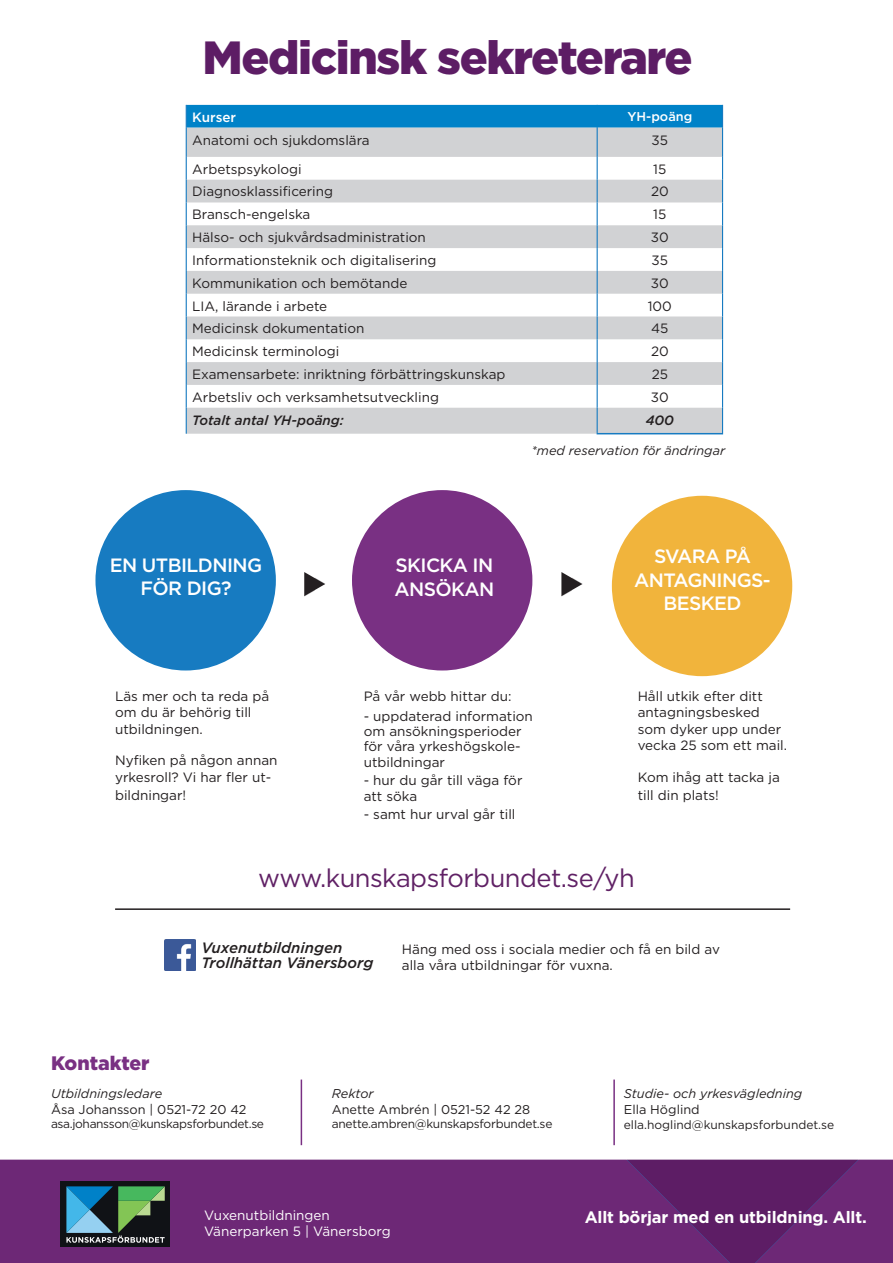
<style>
.page{position:relative;width:893px;height:1263px;background:#fff}
.page>*{position:absolute;margin:0;border:0;box-sizing:border-box;transform-origin:0 0}
.t1{font:900 46.5px "Gotham";letter-spacing:-.03em;color:#5d1d65}
.t2{font:25.5px "Gotham";letter-spacing:-.02em;color:#602165}
.t3{font:900 19.5px "Gotham";color:#793083}
.t4{font:500 19.2px/23.4px "Gotham";letter-spacing:-.03em;color:#fff;text-align:center}
.t5{font:700 16.5px "Gotham";letter-spacing:-.01em;color:#fff}
.t6{font:italic 500 15px/15px "Gotham";color:#231f20}
.t7{font:13.5px/16.2px "Gotham";color:#231f20}
.t8{font:13.5px/16.2px "Gotham";color:#fff}
.t9{font:italic 500 13.5px "Gotham";color:#231f20}
.t10{font:500 13.5px "Gotham";color:#fff}
.t11{font:italic 12.75px/15.3px "Gotham";color:#231f20}
.t12{font:12.75px "Gotham";color:#231f20}
.t13{font:500 12.75px "Gotham";color:#fff}
.t14{font:12px "Gotham";letter-spacing:-.02em;color:#231f20}
.t15{font:12px "Gotham";color:#231f20}
.s1{font-style:normal}
</style>
<div class="page">
<div style="left:0;top:1159px;width:626px;height:104px;background:#6d2876"></div>
<svg style="left:626px;top:1159px;width:267px;height:104px;background:#65246f"></svg>
<div style="left:61px;top:1181px;width:109px;height:65px;background:#101216"></div>
<svg style="left:66px;top:1186px;width:99px;height:57px"></svg>
<div style="left:95px;top:490px;width:181px;height:180px;background:#177bc1;border-radius:50%"></div>
<div style="left:352px;top:490px;width:180px;height:180px;background:#793083;border-radius:50%"></div>
<div style="left:612px;top:496px;width:180px;height:180px;background:#f1b43c;border-radius:50%"></div>
<svg style="left:304px;top:572px;width:21px;height:24px"></svg>
<svg style="left:561px;top:572px;width:21px;height:24px"></svg>
<hr style="left:301px;top:1079px;width:1px;height:66px;background:#793083">
<hr style="left:613px;top:1079px;width:2px;height:66px;background:#793083">
<img style="left:164px;top:939px;width:32px;height:31px">
<hr style="left:115px;top:908px;width:675px;height:2px;background:#231f20">
<svg style="left:186px;top:105px;width:537px;height:329px"></svg>
<hr style="left:597px;top:433px;width:126px;height:1px;background:#177bc1">
<p class="t1" style="left:202px;top:26px;width:492px">Medicinsk sekreterare</p>
<p class="t10" style="left:192px;top:108px;width:45px">Kurser</p>
<p class="t13" style="left:627px;top:108px;width:66px">YH-poäng</p>
<p class="t7" style="left:192px;top:131px;width:179px">Anatomi och sjukdomslära</p>
<p class="t7" style="left:652px;top:131px;width:18px">35</p>
<p class="t7" style="left:192px;top:161px;width:111px">Arbetspsykologi</p>
<p class="t7" style="left:653px;top:161px;width:15px">15</p>
<p class="t7" style="left:192px;top:183px;width:142px">Diagnosklassificering</p>
<p class="t7" style="left:651px;top:183px;width:19px">20</p>
<p class="t7" style="left:192px;top:206px;width:120px">Bransch-engelska</p>
<p class="t7" style="left:653px;top:206px;width:15px">15</p>
<p class="t7" style="left:192px;top:229px;width:235px">Hälso- och sjukvårdsadministration</p>
<p class="t7" style="left:651px;top:229px;width:19px">30</p>
<p class="t7" style="left:192px;top:252px;width:246px">Informationsteknik och digitalisering</p>
<p class="t7" style="left:652px;top:252px;width:18px">35</p>
<p class="t7" style="left:192px;top:275px;width:217px">Kommunikation och bemötande</p>
<p class="t7" style="left:651px;top:275px;width:19px">30</p>
<p class="t7" style="left:192px;top:297px;width:137px">LIA, lärande i arbete</p>
<p class="t7" style="left:648px;top:297px;width:26px">100</p>
<p class="t7" style="left:192px;top:320px;width:174px">Medicinsk dokumentation</p>
<p class="t7" style="left:651px;top:320px;width:19px">45</p>
<p class="t7" style="left:192px;top:343px;width:149px">Medicinsk terminologi</p>
<p class="t7" style="left:651px;top:343px;width:19px">20</p>
<p class="t7" style="left:192px;top:366px;width:315px">Examensarbete: inriktning förbättringskunskap</p>
<p class="t7" style="left:652px;top:366px;width:18px">25</p>
<p class="t7" style="left:192px;top:389px;width:248px">Arbetsliv och verksamhetsutveckling</p>
<p class="t7" style="left:651px;top:389px;width:19px">30</p>
<p class="t9" style="left:192px;top:411px;width:153px">Totalt antal YH-poäng:</p>
<p class="t9" style="left:646px;top:411px;width:30px">400</p>
<p class="t4" style="left:110px;top:553px;width:154px">EN UTBILDNING<br>FÖR DIG?</p>
<p class="t4" style="left:394px;top:553px;width:101px;text-align:left">SKICKA IN<br>ANSÖKAN</p>
<p class="t11" style="left:531px;top:443px;width:195px">*med reservation för ändringar</p>
<p class="t4" style="left:654px;top:544px;width:99px">SVARA PÅ</p>
<p class="t4" style="left:634px;top:568px;width:138px">ANTAGNINGS-</p>
<p class="t4" style="left:663px;top:591px;width:80px">BESKED</p>
<p class="t7" style="left:115px;top:688px;width:156px">Läs mer och ta reda på om du är behörig till utbildningen.</p>
<p class="t7" style="left:115px;top:752px;width:164px">Nyfiken på någon annan yrkesroll? Vi har fler ut-</p>
<p class="t7" style="left:115px;top:786px;width:73px">bildningar!</p>
<p class="t7" style="left:364px;top:688px;width:149px">På vår webb hittar du:</p>
<p class="t7" style="left:364px;top:708px;width:171px;line-height:15.5px">- uppdaterad information om ansökningsperioder för våra yrkeshögskole&shy;utbildningar</p>
<p class="t7" style="left:364px;top:772px;width:160px">- hur du går till väga för att söka</p>
<p class="t7" style="left:364px;top:806px;width:153px">- samt hur urval går till</p>
<p class="t7" style="left:638px;top:688px;width:151px">Håll utkik efter ditt antagningsbesked som dyker upp under vecka 25 som ett mail.</p>
<p class="t7" style="left:638px;top:767px;width:144px;line-height:18px">Kom ihåg att tacka ja till din plats!</p>
<p class="t2" style="left:258px;top:861px;width:378px">www.kunskapsforbundet.se/yh</p>
<p class="t3" style="left:51px;top:1049px;width:100px">Kontakter</p>
<p class="t6" style="left:201px;top:940px;width:173px">Vuxenutbildningen<br>Trollhättan Vänersborg</p>
<p class="t7" style="left:402px;top:941px;width:320px">Häng med oss i sociala medier och få en bild av alla våra utbildningar för vuxna.</p>
<p class="t11" style="left:51px;top:1086px;width:113px">Utbildningsledare</p>
<p class="t12" style="left:51px;top:1101px;width:197px">Åsa Johansson | 0521-72 20 42</p>
<p class="t14" style="left:51px;top:1116px;width:215px">asa.johansson@kunskapsforbundet.se</p>
<p class="t11" style="left:332px;top:1086px;width:44px">Rektor</p>
<p class="t12" style="left:332px;top:1101px;width:200px">Anette Ambrén | 0521-52 42 28</p>
<p class="t14" style="left:332px;top:1116px;width:222px">anette.ambren@kunskapsforbundet.se</p>
<p class="t11" style="left:624px;top:1086px;width:180px">Studie- och yrkesvägledning<br><span class="s1">Ella Höglind</span></p>
<p class="t15" style="left:624px;top:1117px;width:212px">ella.hoglind@kunskapsforbundet.se</p>
<p class="t8" style="left:204px;top:1207px;width:188px">Vuxenutbildningen<br>Vänerparken 5 | Vänersborg</p>
<p class="t5" style="left:585px;top:1206px;width:284px">Allt börjar med en utbildning. Allt.</p>
</div>
